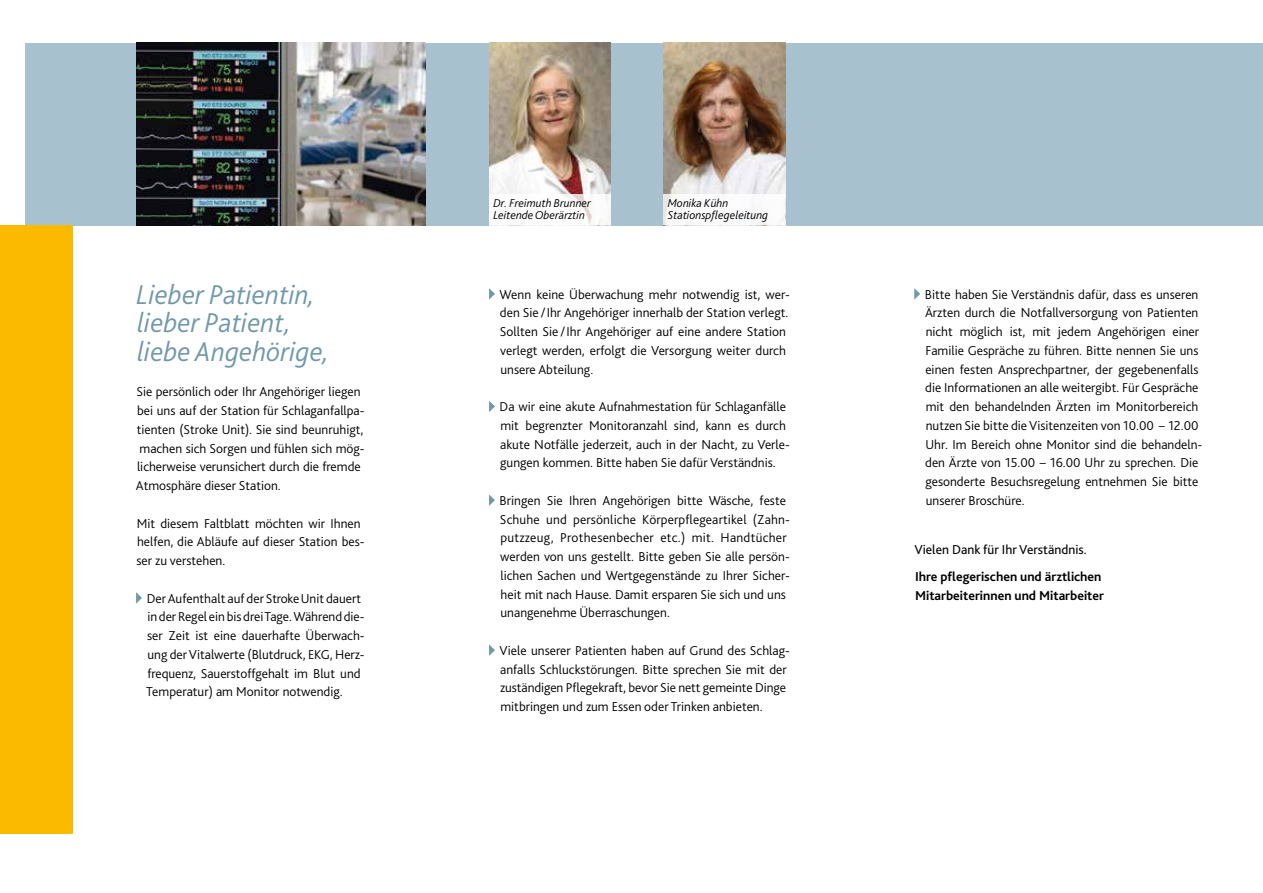
<style>
.page{position:relative;width:1263px;height:893px;background:#fff}
.page>*{position:absolute;margin:0;border:0;box-sizing:border-box;transform-origin:0 0}
.t1{font:italic 300 28.5px/28.2px "Bliss 2";color:#7199ac}
.t2{font:300 13.5px/18.8px "Bliss 2";color:#000}
.t3{font:700 13.5px/18.8px "Bliss 2";color:#000}
.t4{font:13.5px "Bliss 2";color:#000}
.t5{font:italic 300 12px/12px "Bliss 2";color:#000}
</style>
<div class="page">
<div style="left:26px;top:43px;width:1237px;height:182px;background:#a8c1cf"></div>
<div style="left:0;top:225px;width:72px;height:608px;background:#fbba00"></div>
<img style="left:136px;top:43px;width:289px;height:182px">
<svg style="left:136px;top:592px;width:6px;height:12px"></svg>
<svg style="left:489px;top:288px;width:6px;height:12px"></svg>
<svg style="left:489px;top:401px;width:6px;height:11px"></svg>
<svg style="left:489px;top:494px;width:6px;height:12px"></svg>
<svg style="left:489px;top:644px;width:6px;height:12px"></svg>
<svg style="left:914px;top:288px;width:6px;height:12px"></svg>
<img style="left:489px;top:43px;width:122px;height:152px">
<img style="left:663px;top:43px;width:122px;height:152px">
<div style="left:489px;top:195px;width:122px;height:30px;background:#fff"></div>
<div style="left:663px;top:195px;width:122px;height:30px;background:#fff"></div>
<h1 class="t1" style="left:137px;top:280px;width:194px">Lieber Patientin, lieber Patient, liebe Angehörige,</h1>
<p class="t2" style="left:136px;top:382px;width:230px">Sie persönlich oder Ihr Angehöriger liegen bei uns auf der Station für Schlaganfallpa&shy;tienten (Stroke Unit). Sie sind beunruhigt, machen sich Sorgen und fühlen sich mög&shy;licherweise verunsichert durch die fremde Atmosphäre dieser Station.</p>
<p class="t2" style="left:137px;top:513px;width:230px">Mit diesem Faltblatt möchten wir Ihnen helfen, die Abläufe auf dieser Station bes&shy;ser zu verstehen.</p>
<p class="t2" style="left:146px;top:588px;width:220px">Der Aufenthalt auf der Stroke Unit dauert in der Regel ein bis drei Tage. Während die&shy;ser Zeit ist eine dauerhafte Überwach&shy;ung der Vitalwerte (Blutdruck, EKG, Herz&shy;frequenz, Sauerstoffgehalt im Blut und Temperatur) am Monitor notwendig.</p>
<p class="t5" style="left:493px;top:197px;width:99px">Dr. Freimuth Brunner<br>Leitende Oberärztin</p>
<p class="t5" style="left:668px;top:197px;width:102px">Monika Kühn<br>Stationspflegeleitung</p>
<p class="t2" style="left:500px;top:284px;width:292px">Wenn keine Überwachung mehr notwendig ist, wer&shy;den Sie /Ihr Angehöriger innerhalb der Station verlegt.<br>Sollten Sie /Ihr Angehöriger auf eine andere Station verlegt werden, erfolgt die Versorgung weiter durch unsere Abteilung.</p>
<p class="t2" style="left:500px;top:397px;width:292px">Da wir eine akute Aufnahmestation für Schlaganfälle mit begrenzter Monitoranzahl sind, kann es durch akute Notfälle jederzeit, auch in der Nacht, zu Verle&shy;gungen kommen. Bitte haben Sie dafür Verständnis.</p>
<p class="t2" style="left:500px;top:491px;width:292px">Bringen Sie Ihren Angehörigen bitte Wäsche, feste Schuhe und persönliche Körperpflegeartikel (Zahn&shy;putzzeug, Prothesenbecher etc.) mit. Handtücher werden von uns gestellt. Bitte geben Sie alle persön&shy;lichen Sachen und Wertgegenstände zu Ihrer Sicher&shy;heit mit nach Hause. Damit ersparen Sie sich und uns unangenehme Überraschungen.</p>
<p class="t2" style="left:500px;top:641px;width:292px">Viele unserer Patienten haben auf Grund des Schlag&shy;anfalls Schluckstörungen. Bitte sprechen Sie mit der zuständigen Pflegekraft, bevor Sie nett gemeinte Dinge mitbringen und zum Essen oder Trinken anbieten.</p>
<p class="t2" style="left:925px;top:284px;width:279px">Bitte haben Sie Verständnis dafür, dass es unseren Ärzten durch die Notfallversorgung von Patienten nicht möglich ist, mit jedem Angehörigen einer Familie Gespräche zu führen. Bitte nennen Sie uns einen festen Ansprechpartner, der gegebenenfalls die Informationen an alle weitergibt. Für Gespräche mit den behandelnden Ärzten im Monitorbereich nutzen Sie bitte die Visitenzeiten von 10.00 – 12.00<br>Uhr. Im Bereich ohne Monitor sind die behandeln&shy;den Ärzte von 15.00 – 16.00 Uhr zu sprechen. Die gesonderte Besuchsregelung entnehmen Sie bitte unserer Broschüre.</p>
<p class="t4" style="left:914px;top:541px;width:174px">Vielen Dank für Ihr Verständnis.</p>
<p class="t3" style="left:915px;top:567px;width:191px">Ihre pflegerischen und ärztlichen<br>Mitarbeiterinnen und Mitarbeiter</p>
</div>
